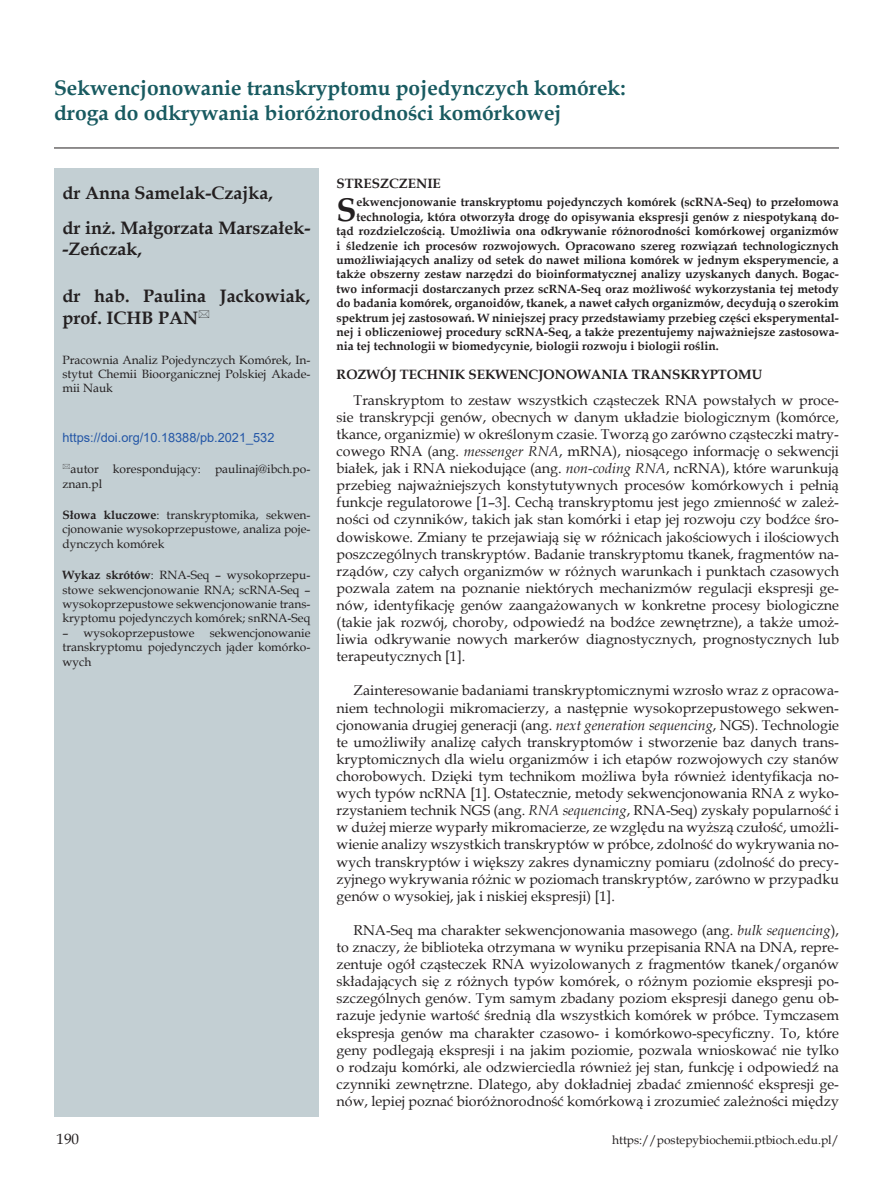
<style>
.page{position:relative;width:893px;height:1191px;background:#fff}
.page>*{position:absolute;margin:0;border:0;box-sizing:border-box;transform-origin:0 0}
._7_Streszczenie{font:700 32.7px "Book Antiqua";color:#231f20}
._1_Tytul{font:700 21px/25.2px "Book Antiqua";color:#185a60}
._2_Autor{font:700 18px/21.6px "Book Antiqua";color:#231f20}
.t1{font:15px "Book Antiqua";color:#231f20}
.Body_tekst{font:14.25px/17.1px "Book Antiqua";color:#231f20;text-align:justify}
.Tytul_1{font:700 13.5px "Book Antiqua";color:#231f20}
._6_DOI{font:12.75px "Arial";color:#2356a6}
._7_Streszczenie-2{font:700 12px "Book Antiqua";color:#231f20}
._5_Skroty{font:12px/14.4px "Book Antiqua";color:#231f20;text-align:justify}
._3_Adres{font:12px/14.4px "Book Antiqua";color:#231f20;text-align:justify}
.s1{font-weight:700}
.s2{font-style:italic}
</style>
<div class="page">
<hr style="left:54px;top:148px;width:785px;height:1px;background:#231f20">
<div style="left:54px;top:169px;width:265px;height:948px;background:#c3cfd3"></div>
<p class="_1_Tytul" style="left:54px;top:75px;width:573px">Sekwencjonowanie transkryptomu pojedynczych komórek: droga do odkrywania bioróżnorodności komórkowej</p>
<p class="_2_Autor" style="left:63px;top:182px;width:212px">dr Anna Samelak-Czajka,</p>
<p class="_2_Autor" style="left:63px;top:217px;width:249px">dr inż. Małgorzata Marszałek--Zeńczak,</p>
<p class="_2_Autor" style="left:63px;top:285px;width:249px">dr hab. Paulina Jackowiak, prof. ICHB PAN</p>
<p class="_3_Adres" style="left:63px;top:352px;width:249px">Pracownia Analiz Pojedynczych Komórek, In&shy;stytut Chemii Bioorganicznej Polskiej Akade&shy;mii Nauk</p>
<p class="_6_DOI" style="left:63px;top:428px;width:213px">https://doi.org/10.18388/pb.2021_532</p>
<p class="_5_Skroty" style="left:63px;top:461px;width:249px;text-indent:8px">autor korespondujący: paulinaj@ibch.po&shy;znan.pl</p>
<p class="_5_Skroty" style="left:63px;top:507px;width:249px"><span class="s1">Słowa kluczowe</span>: transkryptomika, sekwen&shy;cjonowanie wysokoprzepustowe, analiza poje&shy;dynczych komórek</p>
<p class="_5_Skroty" style="left:63px;top:567px;width:249px"><span class="s1">Wykaz skrótów</span>: RNA-Seq – wysokoprzepu&shy;stowe sekwencjonowanie RNA; scRNA-Seq – wysokoprzepustowe sekwencjonowanie trans&shy;kryptomu pojedynczych komórek; snRNA-Seq</p>
<p class="_5_Skroty" style="left:63px;top:625px;width:134px">– wysokoprzepustowe</p>
<p class="_5_Skroty" style="left:63px;top:625px;width:249px;text-indent:147px">sekwencjonowanie transkryptomu pojedynczych jąder komórko&shy;wych</p>
<p class="Tytul_1" style="left:337px;top:174px;width:106px">STRESZCZENIE</p>
<p class="_7_Streszczenie" style="left:337px;top:187px;width:22px">S</p>
<p class="_7_Streszczenie-2" style="left:357px;top:194px;width:484px">ekwencjonowanie transkryptomu pojedynczych komórek (scRNA-Seq) to przełomowa</p>
<p class="_7_Streszczenie-2" style="left:357px;top:208px;width:484px">technologia, która otworzyła drogę do opisywania ekspresji genów z niespotykaną do-</p>
<p class="_7_Streszczenie-2" style="left:337px;top:223px;width:504px">tąd rozdzielczością. Umożliwia ona odkrywanie różnorodności komórkowej organizmów</p>
<p class="_7_Streszczenie-2" style="left:337px;top:237px;width:504px">i śledzenie ich procesów rozwojowych. Opracowano szereg rozwiązań technologicznych</p>
<p class="_7_Streszczenie-2" style="left:337px;top:252px;width:504px">umożliwiających analizy od setek do nawet miliona komórek w jednym eksperymencie, a</p>
<p class="_7_Streszczenie-2" style="left:337px;top:266px;width:504px">także obszerny zestaw narzędzi do bioinformatycznej analizy uzyskanych danych. Bogac-</p>
<p class="_7_Streszczenie-2" style="left:337px;top:280px;width:504px">two informacji dostarczanych przez scRNA-Seq oraz możliwość wykorzystania tej metody</p>
<p class="_7_Streszczenie-2" style="left:337px;top:295px;width:504px">do badania komórek, organoidów, tkanek, a nawet całych organizmów, decydują o szerokim</p>
<p class="_7_Streszczenie-2" style="left:337px;top:309px;width:504px">spektrum jej zastosowań. W niniejszej pracy przedstawiamy przebieg części eksperymental-</p>
<p class="_7_Streszczenie-2" style="left:337px;top:324px;width:504px">nej i obliczeniowej procedury scRNA-Seq, a także prezentujemy najważniejsze zastosowa-</p>
<p class="_7_Streszczenie-2" style="left:337px;top:338px;width:384px">nia tej technologii w biomedycynie, biologii rozwoju i biologii roślin.</p>
<p class="Tytul_1" style="left:337px;top:365px;width:427px">ROZWÓJ TECHNIK SEKWENCJONOWANIA TRANSKRYPTOMU</p>
<p class="Body_tekst" style="left:337px;top:391px;width:504px;text-indent:17px">Transkryptom to zestaw wszystkich cząsteczek RNA powstałych w proce&shy;sie transkrypcji genów, obecnych w danym układzie biologicznym (komórce, tkance, organizmie) w określonym czasie. Tworzą go zarówno cząsteczki matry&shy;cowego RNA (ang. <span class="s2">messenger RNA</span>, mRNA), niosącego informację o sekwencji białek, jak i RNA niekodujące (ang. <span class="s2">non-coding RNA</span>, ncRNA), które warunkują przebieg najważniejszych konstytutywnych procesów komórkowych i pełnią funkcje regulatorowe [1–3]. Cechą transkryptomu jest jego zmienność w zależ&shy;ności od czynników, takich jak stan komórki i etap jej rozwoju czy bodźce śro&shy;dowiskowe. Zmiany te przejawiają się w różnicach jakościowych i ilościowych poszczególnych transkryptów. Badanie transkryptomu tkanek, fragmentów na&shy;rządów, czy całych organizmów w różnych warunkach i punktach czasowych pozwala zatem na poznanie niektórych mechanizmów regulacji ekspresji ge&shy;nów, identyfikację genów zaangażowanych w konkretne procesy biologiczne (takie jak rozwój, choroby, odpowiedź na bodźce zewnętrzne), a także umoż&shy;liwia odkrywanie nowych markerów diagnostycznych, prognostycznych lub terapeutycznych [1].</p>
<p class="Body_tekst" style="left:337px;top:681px;width:504px;text-indent:17px">Zainteresowanie badaniami transkryptomicznymi wzrosło wraz z opracowa&shy;niem technologii mikromacierzy, a następnie wysokoprzepustowego sekwen&shy;cjonowania drugiej generacji (ang. <span class="s2">next generation sequencing</span>, NGS). Technologie te umożliwiły analizę całych transkryptomów i stworzenie baz danych trans&shy;kryptomicznych dla wielu organizmów i ich etapów rozwojowych czy stanów chorobowych. Dzięki tym technikom możliwa była również identyfikacja no&shy;wych typów ncRNA [1]. Ostatecznie, metody sekwencjonowania RNA z wyko&shy;rzystaniem technik NGS (ang. <span class="s2">RNA sequencing</span>, RNA-Seq) zyskały popularność i w dużej mierze wyparły mikromacierze, ze względu na wyższą czułość, umożli&shy;wienie analizy wszystkich transkryptów w próbce, zdolność do wykrywania no&shy;wych transkryptów i większy zakres dynamiczny pomiaru (zdolność do precy&shy;zyjnego wykrywania różnic w poziomach transkryptów, zarówno w przypadku genów o wysokiej, jak i niskiej ekspresji) [1].</p>
<p class="Body_tekst" style="left:337px;top:921px;width:504px;text-indent:17px">RNA-Seq ma charakter sekwencjonowania masowego (ang. <span class="s2">bulk sequencing</span>), to znaczy, że biblioteka otrzymana w wyniku przepisania RNA na DNA, repre&shy;zentuje ogół cząsteczek RNA wyizolowanych z fragmentów tkanek/organów składających się z różnych typów komórek, o różnym poziomie ekspresji po&shy;szczególnych genów. Tym samym zbadany poziom ekspresji danego genu ob&shy;razuje jedynie wartość średnią dla wszystkich komórek w próbce. Tymczasem ekspresja genów ma charakter czasowo- i komórkowo-specyficzny. To, które geny podlegają ekspresji i na jakim poziomie, pozwala wnioskować nie tylko o rodzaju komórki, ale odzwierciedla również jej stan, funkcję i odpowiedź na czynniki zewnętrzne. Dlatego, aby dokładniej zbadać zmienność ekspresji ge&shy;nów, lepiej poznać bioróżnorodność komórkową i zrozumieć zależności między</p>
<p class="t1" style="left:57px;top:1128px;width:24px">190</p>
<p class="_5_Skroty" style="left:612px;top:1132px;width:228px">https://postepybiochemii.ptbioch.edu.pl/</p>
</div>
